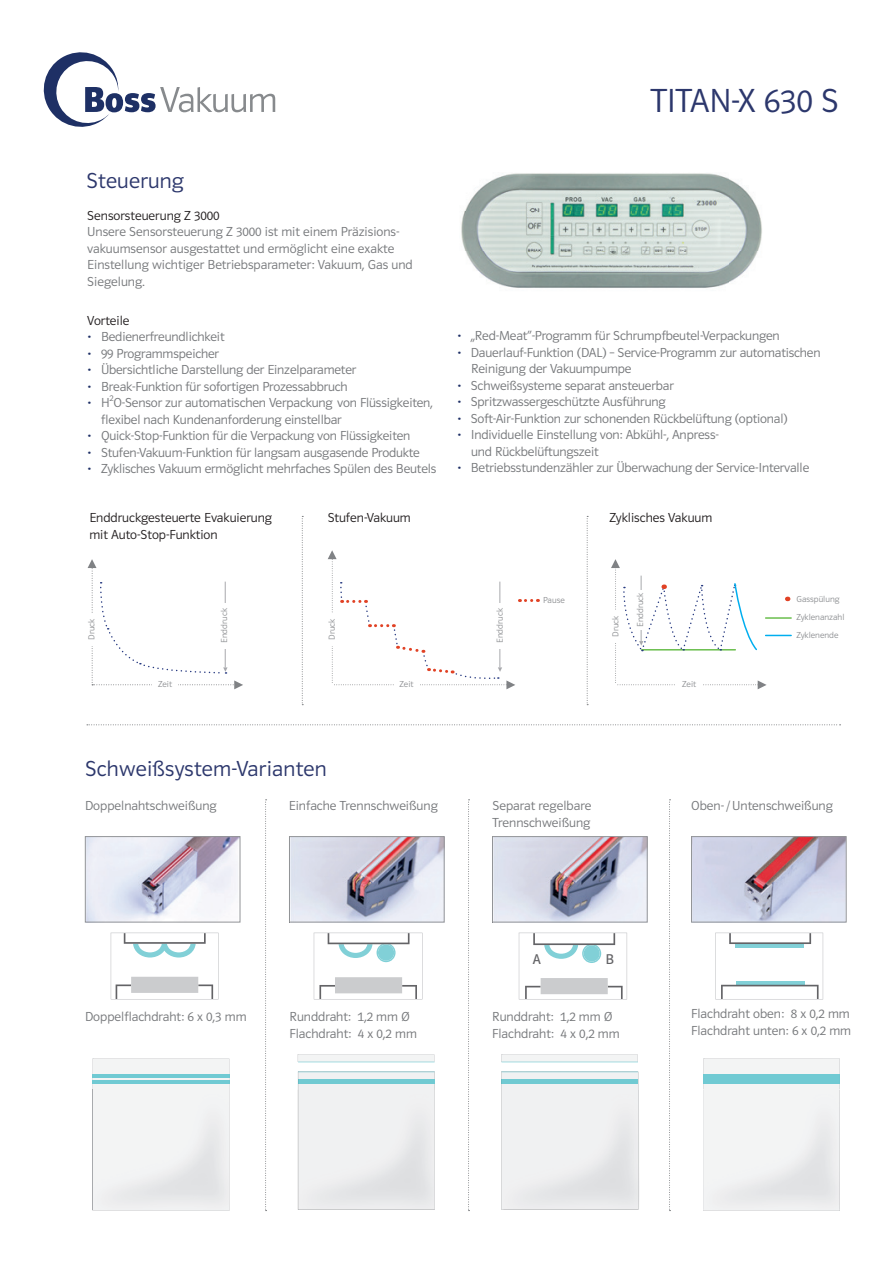
<style>
.page{position:relative;width:893px;height:1263px;background:#fff}
.page>*{position:absolute;margin:0;border:0;box-sizing:border-box;transform-origin:0 0}
.t1{font:34.5px "Polo 11 Leicht";color:#2c376c}
.t2{font:22.5px "Polo 11 Leicht";letter-spacing:.01em;color:#2c376c}
.t3{font:14.55px "Polo 11 Buch";color:#636366}
.t4{font:13.5px/16.5px "Polo 11 Leicht";letter-spacing:-.01em;color:#76787b}
.t5{font:13.5px/16.5px "Polo 11 Leicht";color:#231f20}
.t6{font:9px/18px "Polo 11 Leicht";color:#8f9194}
.s1{color:#1e3066}
</style>
<div class="page">
<svg style="left:44px;top:52px;width:231px;height:75px"></svg>
<svg style="left:87px;top:724px;width:754px;height:1px"></svg>
<img style="left:87px;top:838px;width:151px;height:82px">
<div style="left:85px;top:836px;width:155px;height:86px;border:1px solid #939598"></div>
<svg style="left:111px;top:933px;width:108px;height:66px"></svg>
<svg style="left:314px;top:933px;width:108px;height:66px"></svg>
<img style="left:693px;top:838px;width:151px;height:82px">
<div style="left:691px;top:836px;width:155px;height:86px;border:1px solid #939598"></div>
<svg style="left:715px;top:933px;width:108px;height:66px"></svg>
<img style="left:494px;top:838px;width:151px;height:82px">
<div style="left:492px;top:836px;width:155px;height:86px;border:1px solid #939598"></div>
<img style="left:291px;top:838px;width:151px;height:82px">
<div style="left:289px;top:836px;width:155px;height:86px;border:1px solid #939598"></div>
<svg style="left:265px;top:799px;width:2px;height:412px"></svg>
<svg style="left:468px;top:799px;width:2px;height:412px"></svg>
<svg style="left:669px;top:799px;width:1px;height:412px"></svg>
<img style="left:461px;top:173px;width:301px;height:115px">
<svg style="left:703px;top:1058px;width:137px;height:153px"></svg>
<svg style="left:297px;top:1071px;width:138px;height:139px"></svg>
<svg style="left:501px;top:1071px;width:137px;height:139px"></svg>
<svg style="left:298px;top:1054px;width:137px;height:9px"></svg>
<svg style="left:501px;top:1054px;width:137px;height:9px"></svg>
<img style="left:703px;top:1090px;width:137px;height:120px">
<img style="left:503px;top:1090px;width:135px;height:120px">
<img style="left:298px;top:1090px;width:136px;height:119px">
<svg style="left:93px;top:1058px;width:137px;height:153px"></svg>
<img style="left:92px;top:1090px;width:137px;height:120px">
<img style="left:93px;top:1090px;width:1px;height:120px">
<svg style="left:302px;top:516px;width:1px;height:189px"></svg>
<svg style="left:587px;top:516px;width:1px;height:189px"></svg>
<svg style="left:88px;top:559px;width:155px;height:130px"></svg>
<div style="left:152px;top:680px;width:26px;height:15px;background:#fff"></div>
<div style="left:87px;top:613px;width:11px;height:32px;background:#fff"></div>
<div style="left:220px;top:603px;width:11px;height:46px;background:#fff"></div>
<svg style="left:611px;top:559px;width:180px;height:130px"></svg>
<div style="left:636px;top:590px;width:11px;height:40px;background:#fff"></div>
<svg style="left:328px;top:550px;width:210px;height:139px"></svg>
<svg style="left:519px;top:933px;width:108px;height:66px"></svg>
<h1 class="t1" style="left:651px;top:82px;width:189px">TITAN-X 630 S</h1>
<h2 class="t2" style="left:87px;top:168px;width:99px">Steuerung</h2>
<p class="t5" style="left:87px;top:207px;width:134px">Sensorsteuerung Z 3000</p>
<p class="t4" style="left:87px;top:223px;width:327px">Unsere Sensorsteuerung Z 3000 ist mit einem Präzisions&shy;vakuumsensor ausgestattet und ermöglicht eine exakte Einstellung wichtiger Betriebsparameter: Vakuum, Gas und Siegelung.</p>
<p class="t5" style="left:87px;top:312px;width:44px">Vorteile</p>
<p class="t4" style="left:87px;top:329px;width:139px"><span class="s1">•</span> Bedienerfreundlichkeit</p>
<p class="t4" style="left:87px;top:345px;width:133px"><span class="s1">•</span> 99 Programmspeicher</p>
<p class="t4" style="left:87px;top:362px;width:271px"><span class="s1">•</span> Übersichtliche Darstellung der Einzelparameter</p>
<p class="t4" style="left:87px;top:378px;width:262px"><span class="s1">•</span> Break-Funktion für sofortigen Prozessabbruch</p>
<p class="t4" style="left:101px;top:395px;width:333px;text-indent:-14px"><span class="s1">•</span> H<sup>2</sup>O-Sensor zur automatischen Verpackung von Flüssigkeiten, flexibel nach Kundenanforderung einstellbar</p>
<p class="t4" style="left:87px;top:428px;width:325px"><span class="s1">•</span> Quick-Stop-Funktion für die Verpackung von Flüssigkeiten</p>
<p class="t4" style="left:87px;top:444px;width:334px"><span class="s1">•</span> Stufen-Vakuum-Funktion für langsam ausgasende Produkte</p>
<p class="t4" style="left:87px;top:461px;width:351px"><span class="s1">•</span> Zyklisches Vakuum ermöglicht mehrfaches Spülen des Beutels</p>
<p class="t4" style="left:457px;top:328px;width:324px"><span class="s1">•</span> „Red-Meat“-Programm für Schrumpfbeutel-Verpackungen</p>
<p class="t4" style="left:471px;top:344px;width:351px;text-indent:-14px"><span class="s1">•</span> Dauerlauf-Funktion (DAL) – Service-Programm zur automatischen<br>Reinigung der Vakuumpumpe</p>
<p class="t4" style="left:457px;top:377px;width:218px"><span class="s1">•</span> Schweißsysteme separat ansteuerbar</p>
<p class="t4" style="left:457px;top:394px;width:210px"><span class="s1">•</span> Spritzwassergeschützte Ausführung</p>
<p class="t4" style="left:457px;top:410px;width:332px"><span class="s1">•</span> Soft-Air-Funktion zur schonenden Rückbelüftung (optional)</p>
<p class="t4" style="left:471px;top:427px;width:249px;text-indent:-14px"><span class="s1">•</span> Individuelle Einstellung von: Abkühl-, Anpress&shy;und Rückbelüftungszeit</p>
<p class="t4" style="left:457px;top:460px;width:354px"><span class="s1">•</span> Betriebsstundenzähler zur Überwachung der Service-Intervalle</p>
<p class="t5" style="left:89px;top:510px;width:184px">Enddruckgesteuerte Evakuierung mit Auto-Stop-Funktion</p>
<p class="t5" style="left:328px;top:510px;width:85px">Stufen-Vakuum</p>
<p class="t5" style="left:609px;top:510px;width:104px">Zyklisches Vakuum</p>
<p class="t6" style="left:82px;top:640px;width:23px;rotate:-90deg">Druck</p>
<p class="t6" style="left:215px;top:643px;width:36px;rotate:-90deg">Enddruck</p>
<p class="t6" style="left:323px;top:640px;width:23px;rotate:-90deg">Druck</p>
<p class="t6" style="left:491px;top:643px;width:36px;rotate:-90deg">Enddruck</p>
<p class="t6" style="left:543px;top:591px;width:23px">Pause</p>
<p class="t6" style="left:631px;top:627px;width:36px;rotate:-90deg">Enddruck</p>
<p class="t6" style="left:797px;top:590px;width:45px">Gasspülung</p>
<p class="t6" style="left:606px;top:637px;width:23px;rotate:-90deg">Druck</p>
<p class="t6" style="left:796px;top:608px;width:50px">Zyklenanzahl<br>Zyklenende</p>
<p class="t6" style="left:158px;top:675px;width:15px">Zeit</p>
<p class="t6" style="left:399px;top:675px;width:15px">Zeit</p>
<p class="t6" style="left:682px;top:675px;width:15px">Zeit</p>
<h2 class="t2" style="left:85px;top:757px;width:243px">Schweißsystem-Varianten</h2>
<p class="t4" style="left:85px;top:797px;width:133px">Doppelnahtschweißung</p>
<p class="t4" style="left:289px;top:797px;width:151px">Einfache Trennschweißung</p>
<p class="t4" style="left:492px;top:797px;width:101px">Separat regelbare</p>
<p class="t4" style="left:691px;top:797px;width:143px">Oben- / Untenschweißung</p>
<p class="t4" style="left:492px;top:814px;width:99px">Trennschweißung</p>
<p class="t4" style="left:85px;top:1008px;width:163px">Doppelflachdraht: 6 x 0,3 mm</p>
<p class="t3" style="left:605px;top:951px;width:10px">B</p>
<p class="t4" style="left:290px;top:1008px;width:129px">Runddraht: 1,2 mm Ø<br>Flachdraht: 4 x 0,2 mm</p>
<p class="t4" style="left:691px;top:1005px;width:161px">Flachdraht oben: 8 x 0,2 mm<br>Flachdraht unten: 6 x 0,2 mm</p>
<p class="t4" style="left:492px;top:1008px;width:129px">Runddraht: 1,2 mm Ø<br>Flachdraht: 4 x 0,2 mm</p>
</div>
